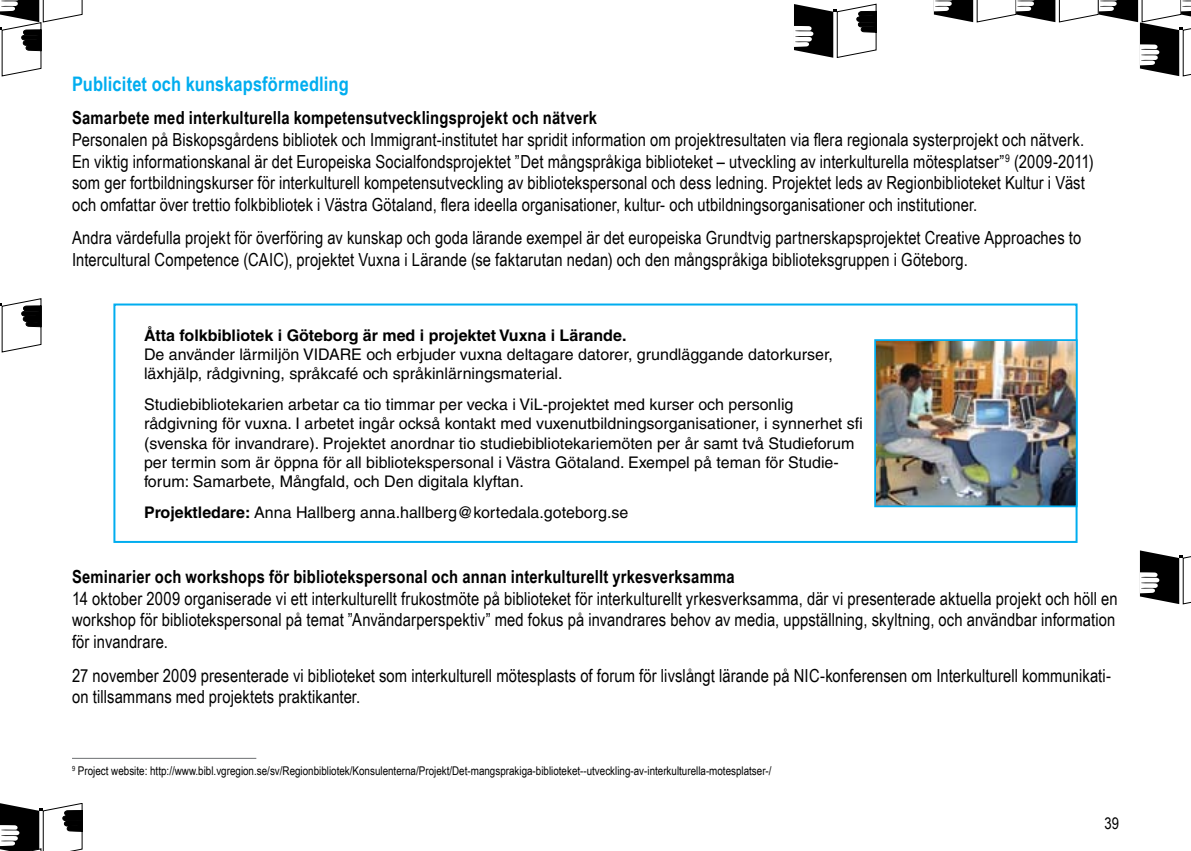
<style>
.page{position:relative;width:1191px;height:851px;background:#fff}
.page>*{position:absolute;margin:0;border:0;box-sizing:border-box;transform-origin:0 0}
.t1{font:700 20px "Arial Narrow";letter-spacing:.005em;color:#00adef}
.t2{font:18px/21.6px "Arial Narrow";letter-spacing:.005em;color:#000}
.t3{font:700 18px "Arial Narrow";letter-spacing:.015em;color:#000}
.t4{font:16px/19.2px "Helvetica CE";color:#000}
.t5{font:700 16px "Helvetica CE";color:#000}
.t6{font:16px "Arial Narrow";color:#000}
.t7{font:12px "Arial Narrow";color:#000}
.s1{font-weight:700}
</style>
<div class="page">
<svg style="left:0;top:0;width:82px;height:76px"></svg>
<svg style="left:0;top:298px;width:41px;height:54px"></svg>
<svg style="left:0;top:803px;width:82px;height:47px"></svg>
<svg style="left:934px;top:0;width:257px;height:76px"></svg>
<svg style="left:1140px;top:550px;width:51px;height:54px"></svg>
<svg style="left:794px;top:4px;width:82px;height:54px"></svg>
<hr style="left:72px;top:757px;width:184px;height:1px;background:#6d6f71">
<div style="left:113px;top:303px;width:964px;height:240px;border:2px solid #00adef"></div>
<img style="left:877px;top:342px;width:197px;height:162px">
<div style="left:874px;top:339px;width:203px;height:168px;border:2px solid #00adef"></div>
<p class="t1" style="left:72px;top:69px;width:278px">Publicitet och kunskapsförmedling</p>
<p class="t3" style="left:72px;top:104px;width:526px">Samarbete med interkulturella kompetensutvecklingsprojekt och nätverk</p>
<p class="t2" style="left:72px;top:128px;width:1023px">Personalen på Biskopsgårdens bibliotek och Immigrant-institutet har spridit information om projektresultaten via flera regionala systerprojekt och nätverk.<br>En viktig informationskanal är det Europeiska Socialfondsprojektet ”Det mångspråkiga biblioteket – utveckling av interkulturella mötesplatser”<sup>9</sup> (2009-2011) som ger fortbildningskurser för interkulturell kompetensutveckling av bibliotekspersonal och dess ledning. Projektet leds av Regionbiblioteket Kultur i Väst och omfattar över trettio folkbibliotek i Västra Götaland, flera ideella organisationer, kultur- och utbildningsorganisationer och institutioner.</p>
<p class="t2" style="left:72px;top:226px;width:1010px">Andra värdefulla projekt för överföring av kunskap och goda lärande exempel är det europeiska Grundtvig partnerskapsprojektet Creative Approaches to<br>Intercultural Competence (CAIC), projektet Vuxna i Lärande (se faktarutan nedan) och den mångspråkiga biblioteksgruppen i Göteborg.</p>
<p class="t5" style="left:144px;top:325px;width:484px">Åtta folkbibliotek i Göteborg är med i projektet Vuxna i Lärande.</p>
<p class="t4" style="left:144px;top:344px;width:690px">De använder lärmiljön VIDARE och erbjuder vuxna deltagare datorer, grundläggande datorkurser, läxhjälp, rådgivning, språkcafé och språkinlärningsmaterial.</p>
<p class="t4" style="left:144px;top:395px;width:720px">Studiebibliotekarien arbetar ca tio timmar per vecka i ViL-projektet med kurser och personlig rådgivning för vuxna. I arbetet ingår också kontakt med vuxenutbildningsorganisationer, i synnerhet sfi (svenska för invandrare). Projektet anordnar tio studiebibliotekariemöten per år samt två Studieforum per termin som är öppna för all bibliotekspersonal i Västra Götaland. Exempel på teman för Studie&shy;forum: Samarbete, Mångfald, och Den digitala klyftan.</p>
<p class="t4" style="left:144px;top:503px;width:486px"><span class="s1">Projektledare:</span> Anna Hallberg anna.hallberg@kortedala.goteborg.se</p>
<p class="t3" style="left:72px;top:563px;width:664px">Seminarier och workshops för bibliotekspersonal och annan interkulturellt yrkesverksamma</p>
<p class="t2" style="left:72px;top:586px;width:1047px">14 oktober 2009 organiserade vi ett interkulturellt frukostmöte på biblioteket för interkulturellt yrkesverksamma, där vi presenterade aktuella projekt och höll en workshop för bibliotekspersonal på temat ”Användarperspektiv” med fokus på invandrares behov av media, uppställning, skyltning, och användbar information för invandrare.</p>
<p class="t2" style="left:72px;top:663px;width:1040px">27 november 2009 presenterade vi biblioteket som interkulturell mötesplasts of forum för livslångt lärande på NIC-konferensen om Interkulturell kommunikati&shy;on tillsammans med projektets praktikanter.</p>
<p class="t7" style="left:72px;top:761px;width:701px"><sup>9</sup> Project website: http://www.bibl.vgregion.se/sv/Regionbibliotek/Konsulenterna/Projekt/Det-mangsprakiga-biblioteket--utveckling-av-interkulturella-motesplatser-/</p>
<p class="t6" style="left:1104px;top:812px;width:16px">39</p>
</div>
